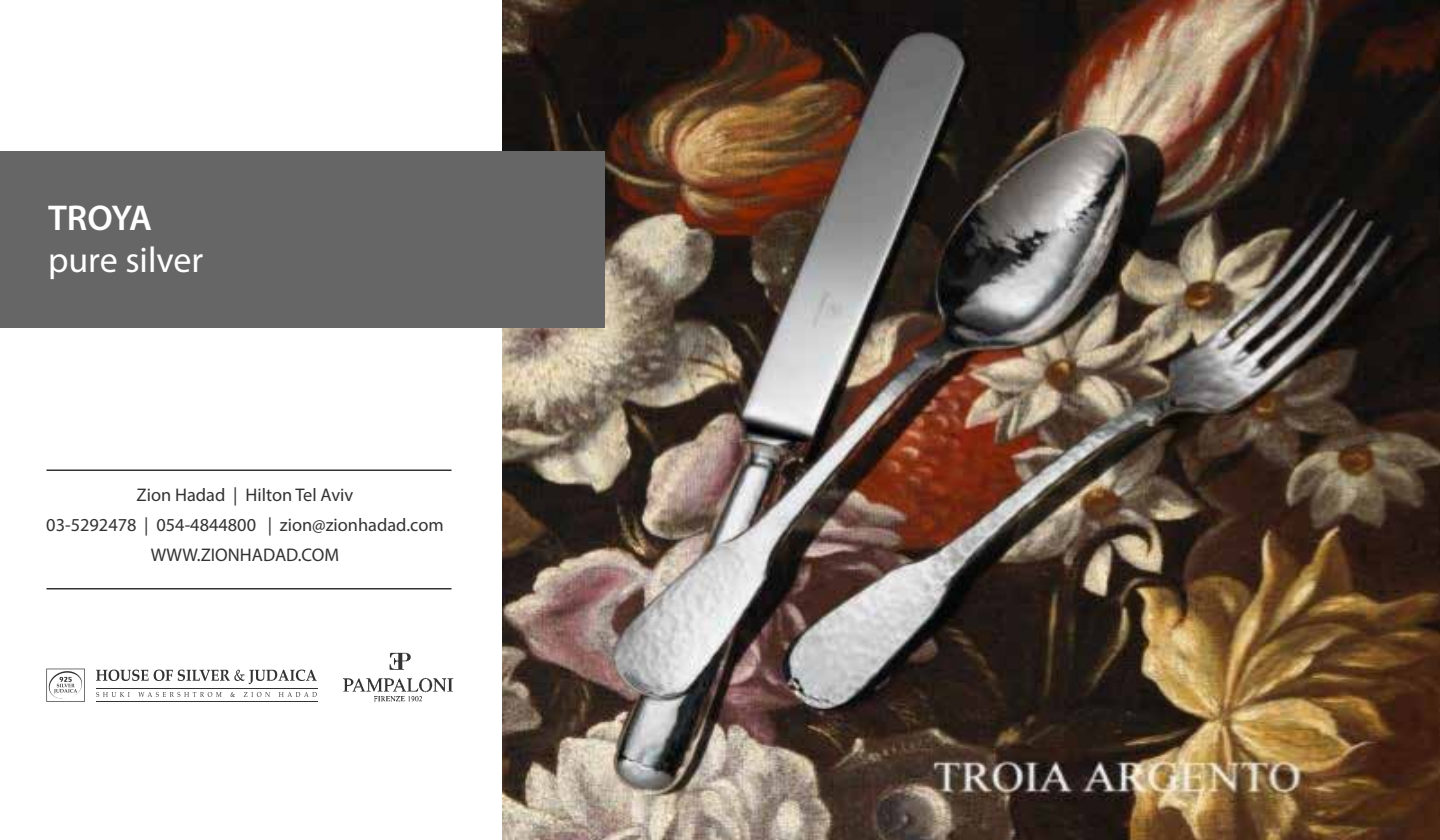
<style>
.page{position:relative;width:1440px;height:840px;background:#fff}
.page>*{position:absolute;margin:0;border:0;box-sizing:border-box;transform-origin:0 0}
.t1{font:36px "Myriad Pro";color:#fff}
.t2{font:600 36px "Myriad Pro";letter-spacing:-.015em;color:#fff}
.t3{font:18.3px/30.2px "Myriad Pro";color:#333;text-align:center}
</style>
<div class="page">
<img style="left:502px;top:0;width:938px;height:840px">
<div style="left:0;top:152px;width:604px;height:176px;background:#666"></div>
<img style="left:344px;top:652px;width:110px;height:50px">
<svg style="left:96px;top:670px;width:221px;height:14px"></svg>
<svg style="left:96px;top:692px;width:221px;height:5px"></svg>
<hr style="left:96px;top:688px;width:221px;height:1px;background:#333">
<hr style="left:96px;top:701px;width:221px;height:1px;background:#333">
<svg style="left:46px;top:669px;width:39px;height:33px"></svg>
<hr style="left:46px;top:470px;width:406px;height:1px;background:#333">
<hr style="left:46px;top:588px;width:406px;height:2px;background:#333">
<h1 class="t2" style="left:48px;top:195px;width:106px">TROYA</h1>
<h1 class="t1" style="left:48px;top:237px;width:157px">pure silver</h1>
<p class="t3" style="left:46px;top:479px;width:399px">Zion Hadad | Hilton Tel Aviv<br>03-5292478 | 054-4844800 | zion@zionhadad.com<br>WWW.ZIONHADAD.COM</p>
</div>
